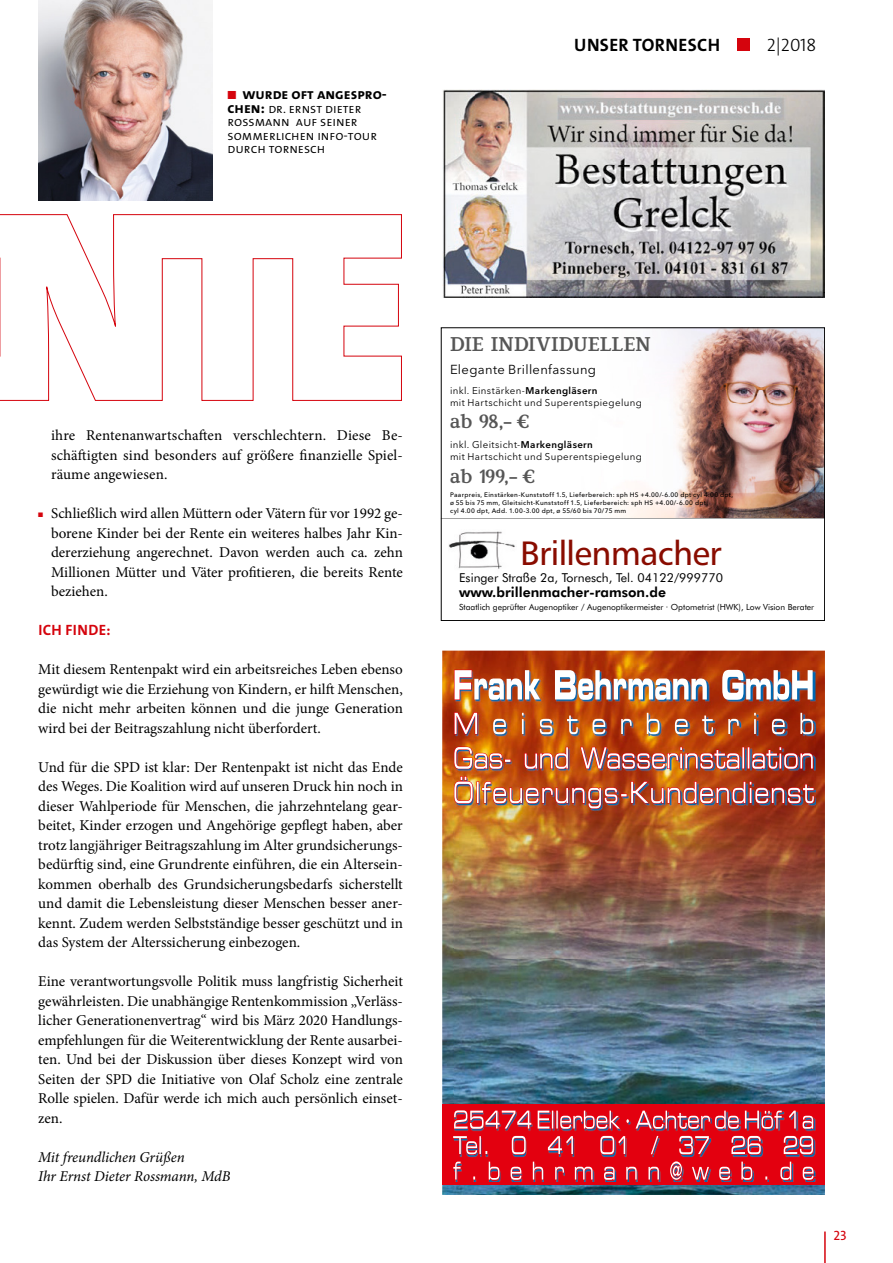
<style>
.page{position:relative;width:893px;height:1263px;background:#fff}
.page>*{position:absolute;margin:0;border:0;box-sizing:border-box;transform-origin:0 0}
.t1{font:33.9px "Humanist 777 BT Roman B";letter-spacing:-.015em;color:#890c00}
.t2{font:27.15px "Fowviel";color:#565656}
.t3{font:25.95px "Fowviel";letter-spacing:.01em;color:#565656}
.t4{font:700 18px "SPD The Sans";letter-spacing:.02em;color:#000}
.t5{font:300 18px "SPD The Sans";color:#000}
.Fließ_1-spaltig{font:15px/19.5px "Minion Pro";color:#000;text-align:justify}
.Fließ_1-spaltig-2{font:italic 15px "Minion Pro";letter-spacing:-.005em;color:#000}
.t6{font:700 15px "SPD The Sans";color:#000}
.Zwischenüberschrift{font:700 15px "SPD The Sans";letter-spacing:.02em;color:#d5040d}
.t7{font:800 13.8px "Futura BT";color:#000}
.t8{font:300 13.5px/13.5px "SPD The Sans";color:#000}
.t9{font:13.5px "SPD The Sans";color:#d5040d}
.t10{font:12.9px "Avenir Next LT Pro";letter-spacing:.025em;color:#000}
.t11{font:12.3px "Futura BT";color:#000}
.t12{font:9.75px/11.7px "Avenir Next LT Pro";letter-spacing:.035em;color:#000}
.t13{font:8.4px "Futura BT";color:#000}
.t14{font:500 6.45px/7.8px "Avenir Next LT Pro";letter-spacing:.05em;color:#000}
.s1{font-weight:700;font-size:15px}
.s2{font-weight:600}
</style>
<div class="page">
<img style="left:38px;top:0;width:174px;height:201px">
<svg style="left:0;top:214px;width:402px;height:187px"></svg>
<div style="left:737px;top:39px;width:13px;height:12px;background:#d5040d"></div>
<hr style="left:824px;top:1231px;width:2px;height:32px;background:#d5040d">
<img style="left:442px;top:651px;width:383px;height:544px">
<div style="left:442px;top:1104px;width:383px;height:81px;background:#e3000f"></div>
<img style="left:455px;top:671px;width:360px;height:510px">
<img style="left:454px;top:669px;width:359px;height:31px">
<img style="left:454px;top:712px;width:359px;height:23px">
<img style="left:454px;top:746px;width:359px;height:23px">
<img style="left:454px;top:776px;width:361px;height:33px">
<svg style="left:454px;top:1110px;width:360px;height:19px"></svg>
<svg style="left:453px;top:1135px;width:361px;height:20px"></svg>
<svg style="left:453px;top:1161px;width:361px;height:19px"></svg>
<img style="left:442px;top:89px;width:383px;height:209px">
<img style="left:449px;top:531px;width:66px;height:38px">
<hr style="left:441px;top:517px;width:384px;height:1px;background:#000">
<img style="left:623px;top:329px;width:200px;height:188px">
<div style="left:441px;top:327px;width:384px;height:294px;border:1px solid #000"></div>
<p class="t6" style="left:242px;top:84px;width:146px">wurde oft angespro-</p>
<p class="t8" style="left:227px;top:101px;width:151px"><span class="s1">chen:</span> dr. ernst dieter rossmann auf seiner sommerlichen info-tour durch tornesch</p>
<p class="t4" style="left:574px;top:33px;width:147px">UNSER TORNESCH</p>
<p class="t5" style="left:767px;top:33px;width:51px">2|2018</p>
<p class="Fließ_1-spaltig" style="left:51px;top:426px;width:353px">ihre Rentenanwartschaften verschlechtern. Diese Be&shy;schäftigten sind besonders auf größere finanzielle Spiel&shy;räume angewiesen.</p>
<p class="Fließ_1-spaltig" style="left:51px;top:504px;width:353px">Schließlich wird allen Müttern oder Vätern für vor 1992 ge&shy;borene Kinder bei der Rente ein weiteres halbes Jahr Kin&shy;dererziehung angerechnet. Davon werden auch ca. zehn Millionen Mütter und Väter profitieren, die bereits Rente beziehen.</p>
<p class="Zwischenüberschrift" style="left:38px;top:621px;width:74px">ICH FINDE:</p>
<p class="Fließ_1-spaltig" style="left:38px;top:660px;width:366px">Mit diesem Rentenpakt wird ein arbeitsreiches Leben ebenso gewürdigt wie die Erziehung von Kindern, er hilft Menschen, die nicht mehr arbeiten können und die junge Generation wird bei der Beitragszahlung nicht überfordert.</p>
<p class="Fließ_1-spaltig" style="left:38px;top:757px;width:366px">Und für die SPD ist klar: Der Rentenpakt ist nicht das Ende des Weges. Die Koalition wird auf unseren Druck hin noch in dieser Wahlperiode für Menschen, die jahrzehntelang gear&shy;beitet, Kinder erzogen und Angehörige gepflegt haben, aber trotz langjähriger Beitragszahlung im Alter grundsicherungs&shy;bedürftig sind, eine Grundrente einführen, die ein Altersein&shy;kommen oberhalb des Grundsicherungsbedarfs sicherstellt und damit die Lebensleistung dieser Menschen besser aner&shy;kennt. Zudem werden Selbstständige besser geschützt und in das System der Alterssicherung einbezogen.</p>
<p class="Fließ_1-spaltig" style="left:38px;top:972px;width:366px">Eine verantwortungsvolle Politik muss langfristig Sicherheit gewährleisten. Die unabhängige Rentenkommission „Verläss&shy;licher Generationenvertrag“ wird bis März 2020 Handlungs&shy;empfehlungen für die Weiterentwicklung der Rente ausarbei&shy;ten. Und bei der Diskussion über dieses Konzept wird von Seiten der SPD die Initiative von Olaf Scholz eine zentrale Rolle spielen. Dafür werde ich mich auch persönlich einset&shy;zen.</p>
<p class="Fließ_1-spaltig-2" style="left:38px;top:1147px;width:148px">Mit freundlichen Grüßen</p>
<p class="Fließ_1-spaltig-2" style="left:38px;top:1166px;width:194px">Ihr Ernst Dieter Rossmann, MdB</p>
<p class="t2" style="left:450px;top:332px;width:202px">DIE INDIVIDUELLEN</p>
<p class="t10" style="left:450px;top:362px;width:148px">Elegante Brillenfassung</p>
<p class="t12" style="left:450px;top:385px;width:193px">inkl. Einstärken-<span class="s2">Markengläsern<br></span>mit Hartschicht und Superentspiegelung</p>
<p class="t3" style="left:450px;top:410px;width:81px">ab 98,- €</p>
<p class="t12" style="left:450px;top:439px;width:193px">inkl. Gleitsicht-<span class="s2">Markengläsern<br></span>mit Hartschicht und Superentspiegelung</p>
<p class="t3" style="left:450px;top:464px;width:87px">ab 199,- €</p>
<p class="t14" style="left:450px;top:491px;width:285px">Paarpreis, Einstärken-Kunststoff 1.5, Lieferbereich: sph HS +4.00/-6.00 dpt cyl 4.00 dpt, ø 55 bis 75 mm, Gleitsicht-Kunststoff 1.5, Lieferbereich: sph HS +4.00/-6.00 dpt,<br>cyl 4.00 dpt, Add. 1.00-3.00 dpt, ø 55/60 bis 70/75 mm</p>
<p class="t1" style="left:520px;top:532px;width:203px">Brillenmacher</p>
<p class="t11" style="left:459px;top:570px;width:265px">Esinger Straße 2a, Tornesch, Tel. 04122/999770</p>
<p class="t7" style="left:459px;top:584px;width:208px">www.brillenmacher-ramson.de</p>
<p class="t13" style="left:459px;top:601px;width:357px">Staatlich geprüfter Augenoptiker / Augenoptikermeister · Optometrist (HWK), Low Vision Berater</p>
<p class="t9" style="left:833px;top:1227px;width:15px">23</p>
</div>
